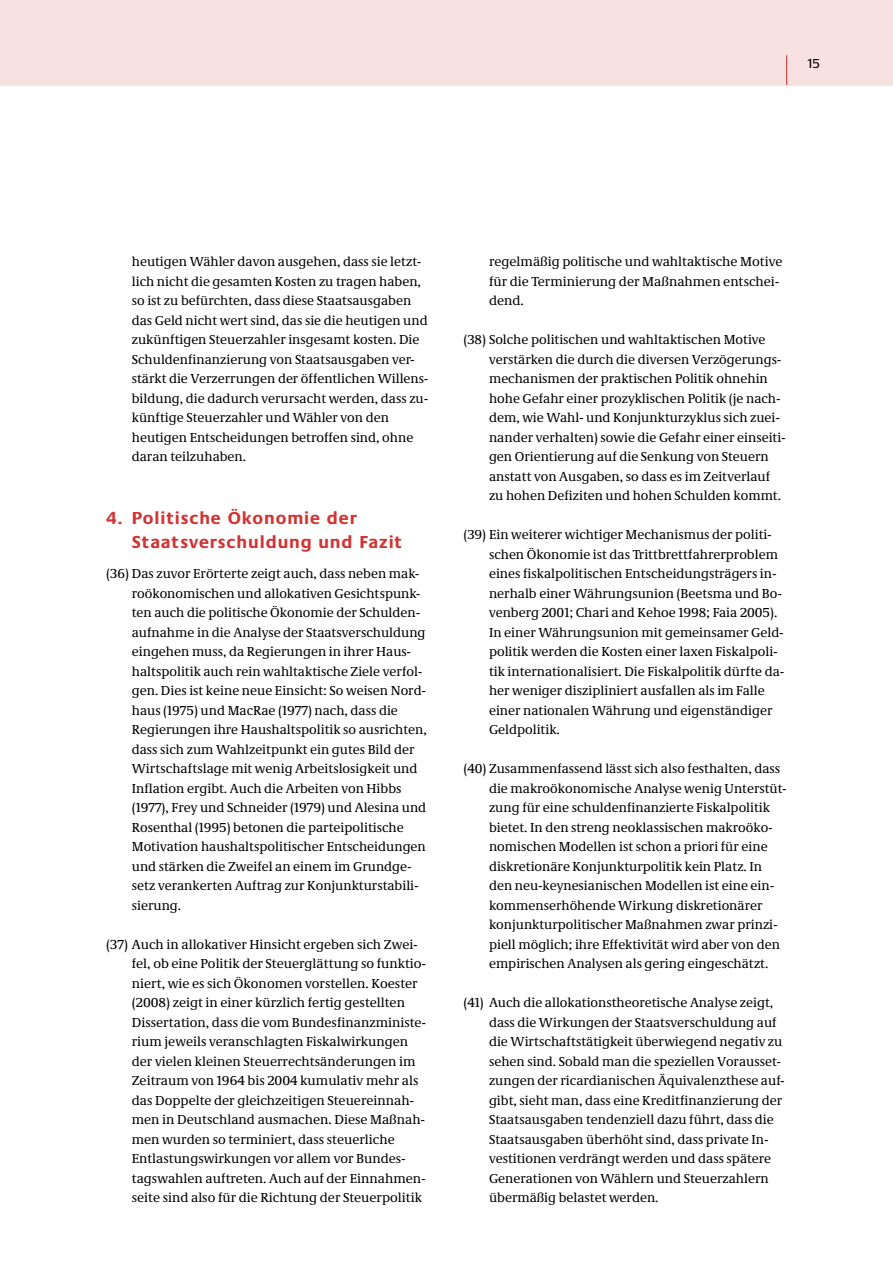
<style>
.page{position:relative;width:893px;height:1263px;background:#fff}
.page>*{position:absolute;margin:0;border:0;box-sizing:border-box;transform-origin:0 0}
.t1{font:700 18px/24px "Neue Praxis";letter-spacing:.05em;color:#d03534}
.t2{font:13.5px/19.5px "Neue Demos";color:#000}
.t3{font:13.5px "Neue Praxis";color:#000}
</style>
<div class="page">
<div style="left:0;top:0;width:893px;height:85px;background:#f8e1e1"></div>
<hr style="left:786px;top:55px;width:1px;height:30px;background:#d03534">
<p class="t3" style="left:808px;top:55px;width:13px">15</p>
<p class="t2" style="left:132px;top:252px;width:298px">heutigen Wähler davon ausgehen, dass sie letzt&shy;lich nicht die gesamten Kosten zu tragen haben, so ist zu befürchten, dass diese Staatsausgaben das Geld nicht wert sind, das sie die heutigen und zukünftigen Steuerzahler insgesamt kosten. Die Schuldenfinanzierung von Staatsausgaben ver&shy;stärkt die Verzerrungen der öffentlichen Willens&shy;bildung, die dadurch verursacht werden, dass zu&shy;künftige Steuerzahler und Wähler von den heutigen Entscheidungen betroffen sind, ohne daran teilzuhaben.</p>
<h1 class="t1" style="left:132px;top:506px;width:272px;text-indent:-26px">4. Politische Ökonomie der<br>Staatsverschuldung und Fazit</h1>
<p class="t2" style="left:132px;top:564px;width:297px;text-indent:-26px">(36) Das zuvor Erörterte zeigt auch, dass neben mak&shy;roökonomischen und allokativen Gesichtspunk&shy;ten auch die politische Ökonomie der Schulden&shy;aufnahme in die Analyse der Staatsverschuldung eingehen muss, da Regierungen in ihrer Haus&shy;haltspolitik auch rein wahltaktische Ziele verfol&shy;gen. Dies ist keine neue Einsicht: So weisen Nord&shy;haus (1975) und MacRae (1977) nach, dass die Regierungen ihre Haushaltspolitik so ausrichten, dass sich zum Wahlzeitpunkt ein gutes Bild der Wirtschaftslage mit wenig Arbeitslosigkeit und Inflation ergibt. Auch die Arbeiten von Hibbs (1977), Frey und Schneider (1979) und Alesina und Rosenthal (1995) betonen die parteipolitische Motivation haushaltspolitischer Entscheidungen und stärken die Zweifel an einem im Grundge&shy;setz verankerten Auftrag zur Konjunkturstabili&shy;sierung.</p>
<p class="t2" style="left:132px;top:934px;width:296px;text-indent:-26px">(37) Auch in allokativer Hinsicht ergeben sich Zwei&shy;fel, ob eine Politik der Steuerglättung so funktio&shy;niert, wie es sich Ökonomen vorstellen. Koester (2008) zeigt in einer kürzlich fertig gestellten Dissertation, dass die vom Bundesfinanzministe&shy;rium jeweils veranschlagten Fiskalwirkungen der vielen kleinen Steuerrechtsänderungen im Zeitraum von 1964 bis 2004 kumulativ mehr als das Doppelte der gleichzeitigen Steuereinnah&shy;men in Deutschland ausmachen. Diese Maßnah&shy;men wurden so terminiert, dass steuerliche Entlastungswirkungen vor allem vor Bundes&shy;tagswahlen auftreten. Auch auf der Einnahmen&shy;seite sind also für die Richtung der Steuerpolitik</p>
<p class="t2" style="left:489px;top:252px;width:295px">regelmäßig politische und wahltaktische Motive für die Terminierung der Maßnahmen entschei&shy;dend.</p>
<p class="t2" style="left:489px;top:330px;width:298px;text-indent:-26px">(38) Solche politischen und wahltaktischen Motive verstärken die durch die diversen Verzögerungs&shy;mechanismen der praktischen Politik ohnehin hohe Gefahr einer prozyklischen Politik (je nach&shy;dem, wie Wahl- und Konjunkturzyklus sich zuei&shy;nander verhalten) sowie die Gefahr einer einseiti&shy;gen Orientierung auf die Senkung von Steuern anstatt von Ausgaben, so dass es im Zeitverlauf zu hohen Defiziten und hohen Schulden kommt.</p>
<p class="t2" style="left:489px;top:525px;width:297px;text-indent:-26px">(39) Ein weiterer wichtiger Mechanismus der politi&shy;schen Ökonomie ist das Trittbrettfahrerproblem eines fiskalpolitischen Entscheidungsträgers in&shy;nerhalb einer Währungsunion (Beetsma und Bo&shy;venberg 2001; Chari and Kehoe 1998; Faia 2005).<br>In einer Währungsunion mit gemeinsamer Geld&shy;politik werden die Kosten einer laxen Fiskalpoli&shy;tik internationalisiert. Die Fiskalpolitik dürfte da&shy;her weniger diszipliniert ausfallen als im Falle einer nationalen Währung und eigenständiger Geldpolitik.</p>
<p class="t2" style="left:489px;top:759px;width:299px;text-indent:-26px">(40) Zusammenfassend lässt sich also festhalten, dass die makroökonomische Analyse wenig Unterstüt&shy;zung für eine schuldenfinanzierte Fiskalpolitik bietet. In den streng neoklassischen makroöko&shy;nomischen Modellen ist schon a priori für eine diskretionäre Konjunkturpolitik kein Platz. In den neu-keynesianischen Modellen ist eine ein&shy;kommenserhöhende Wirkung diskretionärer konjunkturpolitischer Maßnahmen zwar prinzi&shy;piell möglich; ihre Effektivität wird aber von den empirischen Analysen als gering eingeschätzt.</p>
<p class="t2" style="left:489px;top:993px;width:297px;text-indent:-26px">(41) Auch die allokationstheoretische Analyse zeigt, dass die Wirkungen der Staatsverschuldung auf die Wirtschaftstätigkeit überwiegend negativ zu sehen sind. Sobald man die speziellen Vorausset&shy;zungen der ricardianischen Äquivalenzthese auf&shy;gibt, sieht man, dass eine Kreditfinanzierung der Staatsausgaben tendenziell dazu führt, dass die Staatsausgaben überhöht sind, dass private In&shy;vestitionen verdrängt werden und dass spätere Generationen von Wählern und Steuerzahlern übermäßig belastet werden.</p>
</div>
